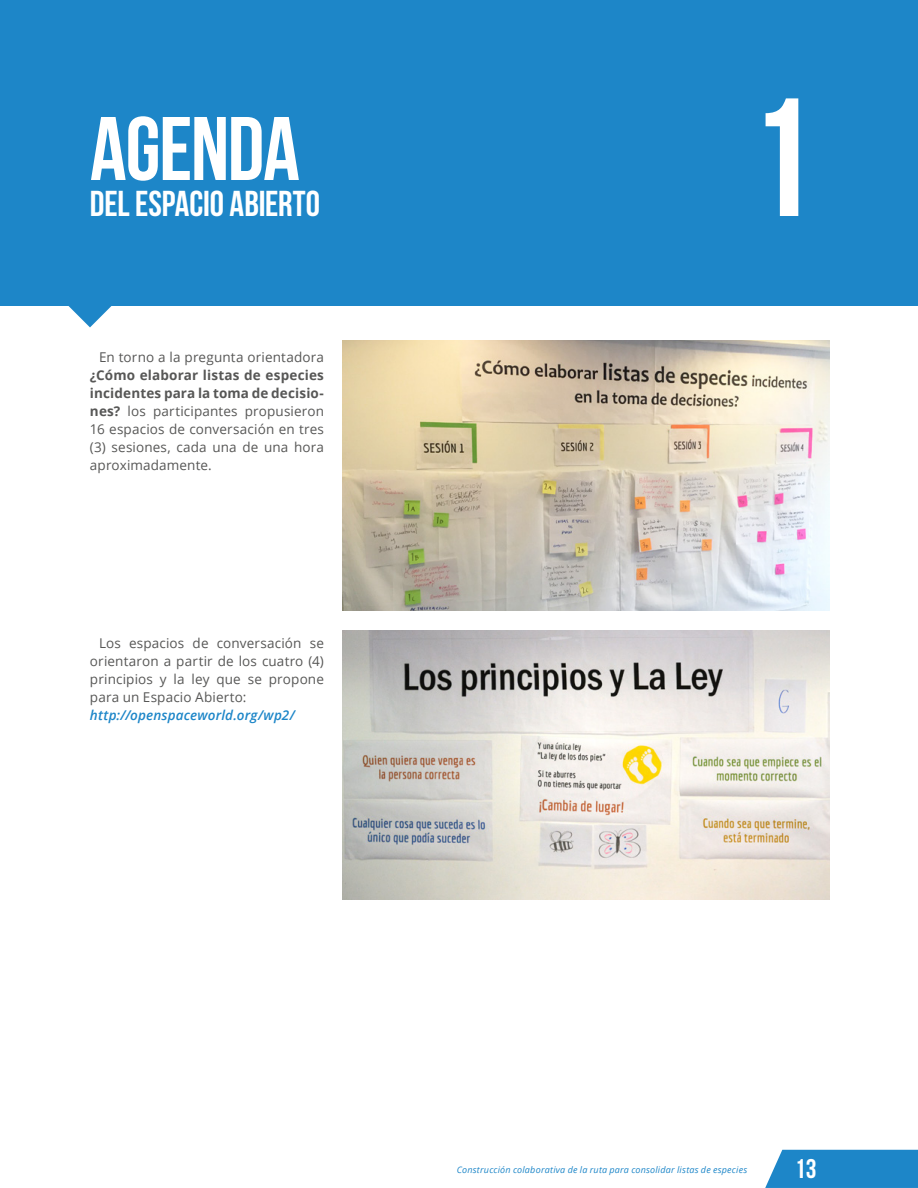
<style>
.page{position:relative;width:918px;height:1188px;background:#fff}
.page>*{position:absolute;margin:0;border:0;box-sizing:border-box;transform-origin:0 0}
.t1{font:700 168px "Bebas Neue";color:#fff}
.t2{font:700 90px "Bebas Neue";letter-spacing:-.015em;color:#fff}
.t3{font:700 36px "Bebas Neue";letter-spacing:-.005em;color:#fff}
.t4{font:700 27px "Bebas Neue";color:#fff}
.t5{font:13.5px/18px "Open Sans";letter-spacing:.01em;color:#575756;text-align:justify}
.t6{font:italic 600 13.5px "Open Sans";letter-spacing:.01em;color:#1d86c8}
.t7{font:italic 9px "Open Sans";letter-spacing:.025em;color:#1d86c8}
.s1{font-weight:700}
</style>
<div class="page">
<div style="left:765px;top:1150px;width:153px;height:38px;background:#1d86c8"></div>
<div style="left:0;top:0;width:918px;height:306px;background:#1d86c8"></div>
<img style="left:342px;top:340px;width:487px;height:270px">
<img style="left:342px;top:630px;width:487px;height:270px">
<svg style="left:68px;top:306px;width:44px;height:21px"></svg>
<h2 class="t2" style="left:90px;top:100px;width:211px">AGENDA</h2>
<h3 class="t3" style="left:90px;top:184px;width:232px">DEL ESPACIO ABIERTO</h3>
<p class="t5" style="left:99px;top:348px;width:226px">En torno a la pregunta orientadora</p>
<p class="t5" style="left:90px;top:366px;width:236px"><span class="s1">¿Cómo elaborar listas de especies incidentes para la toma de decisio&shy;nes?</span> los participantes propusieron 16 espacios de conversación en tres (3) sesiones, cada una de una hora aproximadamente.</p>
<p class="t5" style="left:90px;top:634px;width:236px;text-indent:9px">Los espacios de conversación se orientaron a partir de los cuatro (4) principios y la ley que se propone para un Espacio Abierto:</p>
<p class="t6" style="left:90px;top:706px;width:206px">http://openspaceworld.org/wp2/</p>
<h1 class="t1" style="left:747px;top:66px;width:68px">1</h1>
<p class="t7" style="left:457px;top:1163px;width:292px">Construcción colaborativa de la ruta para consolidar listas de especies</p>
<h3 class="t4" style="left:795px;top:1154px;width:23px">13</h3>
</div>
